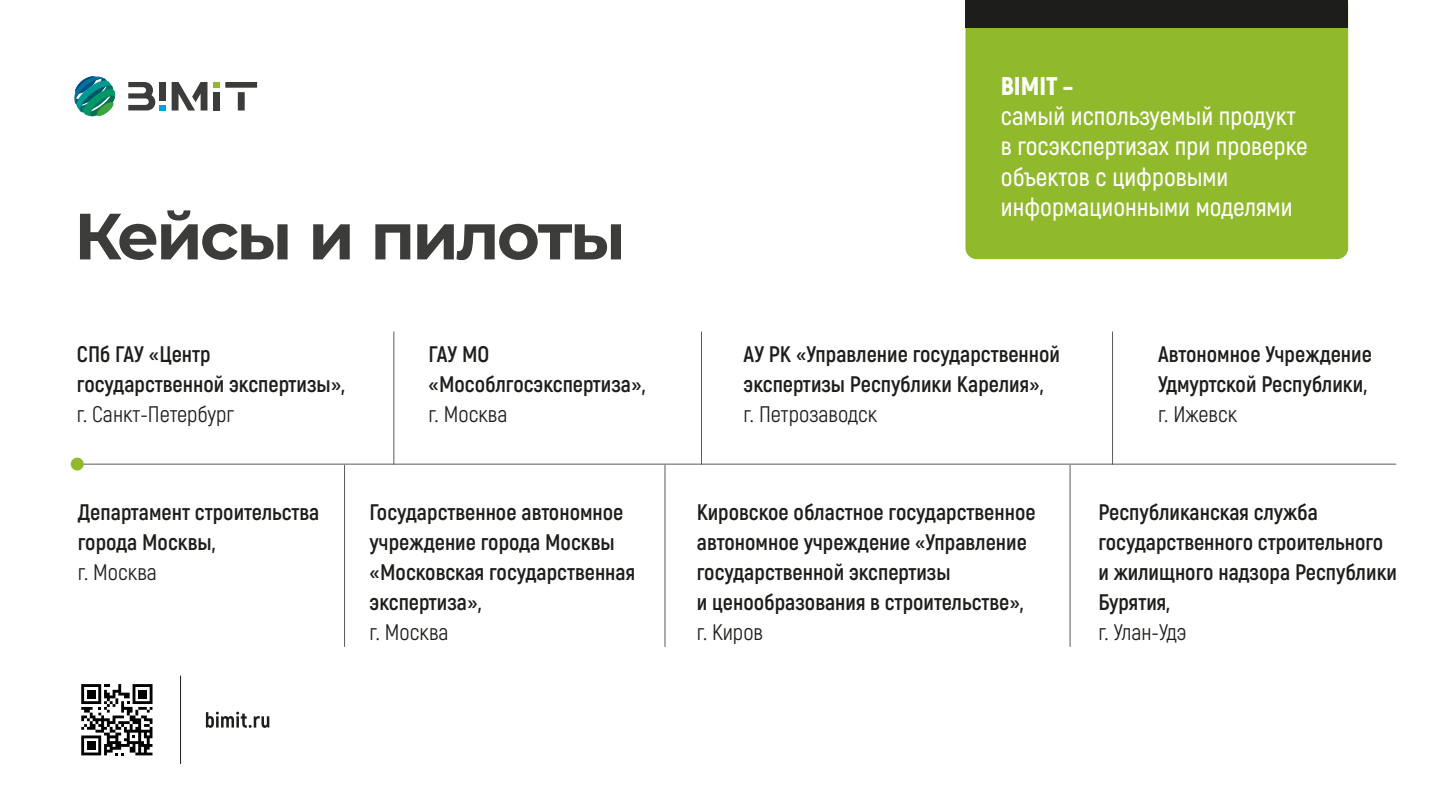
<style>
.page{position:relative;width:1440px;height:810px;background:#fff}
.page>*{position:absolute;margin:0;border:0;box-sizing:border-box;transform-origin:0 0}
.t1{font:700 65.25px "Montserrat";letter-spacing:-.04em;color:#3c3c3b}
.t2{font:600 25.65px/30.4px "Akrobat";color:#fff}
.t3{font:900 25.65px "Akrobat";color:#fff}
.t4{font:700 22.5px/30px "Akrobat";color:#1d1d1b}
.t5{font:22.5px "Akrobat";color:#1d1d1b}
</style>
<div class="page">
<div style="left:213px;top:82px;width:7px;height:6px;background:#90b92c"></div>
<svg style="left:128px;top:82px;width:38px;height:28px"></svg>
<svg style="left:172px;top:82px;width:35px;height:29px"></svg>
<div style="left:159px;top:82px;width:7px;height:18px;background:#3c3c3b"></div>
<div style="left:213px;top:92px;width:7px;height:19px;background:#3c3c3b"></div>
<svg style="left:225px;top:82px;width:32px;height:29px"></svg>
<svg style="left:74px;top:76px;width:42px;height:41px"></svg>
<svg style="left:206px;top:712px;width:63px;height:16px"></svg>
<hr style="left:180px;top:676px;width:1px;height:88px;background:#1d1d1b">
<svg style="left:81px;top:684px;width:72px;height:71px"></svg>
<div style="left:87px;top:741px;width:8px;height:9px;background:#000"></div>
<div style="left:965px;top:27px;width:383px;height:232px;background:#90b92c"></div>
<div style="left:965px;top:0;width:383px;height:27px;background:#1d1d1b"></div>
<hr style="left:72px;top:464px;width:1324px;height:1px;background:#5a5a5a">
<hr style="left:394px;top:332px;width:1px;height:133px;background:#5a5a5a">
<hr style="left:701px;top:332px;width:1px;height:133px;background:#5a5a5a">
<hr style="left:344px;top:465px;width:1px;height:182px;background:#5a5a5a">
<hr style="left:665px;top:465px;width:1px;height:182px;background:#5a5a5a">
<hr style="left:1112px;top:332px;width:1px;height:133px;background:#5a5a5a">
<hr style="left:1070px;top:465px;width:1px;height:182px;background:#5a5a5a">
<div style="left:71px;top:458px;width:13px;height:13px;background:#90b92c;border-radius:50%"></div>
<h1 class="t1" style="left:74px;top:189px;width:553px">Кейсы и пилоты</h1>
<p class="t3" style="left:1001px;top:69px;width:74px">BIMIT –</p>
<p class="t2" style="left:1001px;top:101px;width:308px">самый используемый продукт в госэкспертизах при проверке объектов с цифровыми информационными моделями</p>
<p class="t4" style="left:77px;top:339px;width:270px">СПб ГАУ «Центр государственной экспертизы»,</p>
<p class="t5" style="left:77px;top:401px;width:159px">г. Санкт-Петербург</p>
<p class="t4" style="left:428px;top:339px;width:219px">ГАУ МО «Мособлгосэкспертиза»,</p>
<p class="t5" style="left:428px;top:401px;width:81px">г. Москва</p>
<p class="t4" style="left:744px;top:339px;width:318px">АУ РК «Управление государственной экспертизы Республики Карелия»,</p>
<p class="t5" style="left:744px;top:401px;width:135px">г. Петрозаводск</p>
<p class="t4" style="left:1158px;top:339px;width:215px">Автономное Учреждение<br>Удмуртской Республики,</p>
<p class="t5" style="left:1158px;top:401px;width:81px">г. Ижевск</p>
<p class="t4" style="left:78px;top:497px;width:243px">Департамент строительства города Москвы,</p>
<p class="t5" style="left:78px;top:559px;width:81px">г. Москва</p>
<p class="t4" style="left:370px;top:497px;width:267px">Государственное автономное учреждение города Москвы «Московская государственная экспертиза»,</p>
<p class="t5" style="left:370px;top:619px;width:81px">г. Москва</p>
<p class="t4" style="left:697px;top:497px;width:340px">Кировское областное государственное автономное учреждение «Управление государственной экспертизы<br>и ценообразования в строительстве»,</p>
<p class="t5" style="left:697px;top:619px;width:68px">г. Киров</p>
<p class="t4" style="left:1098px;top:497px;width:300px">Республиканская служба государственного строительного и жилищного надзора Республики<br>Бурятия,</p>
<p class="t5" style="left:1098px;top:619px;width:90px">г. Улан-Удэ</p>
</div>
